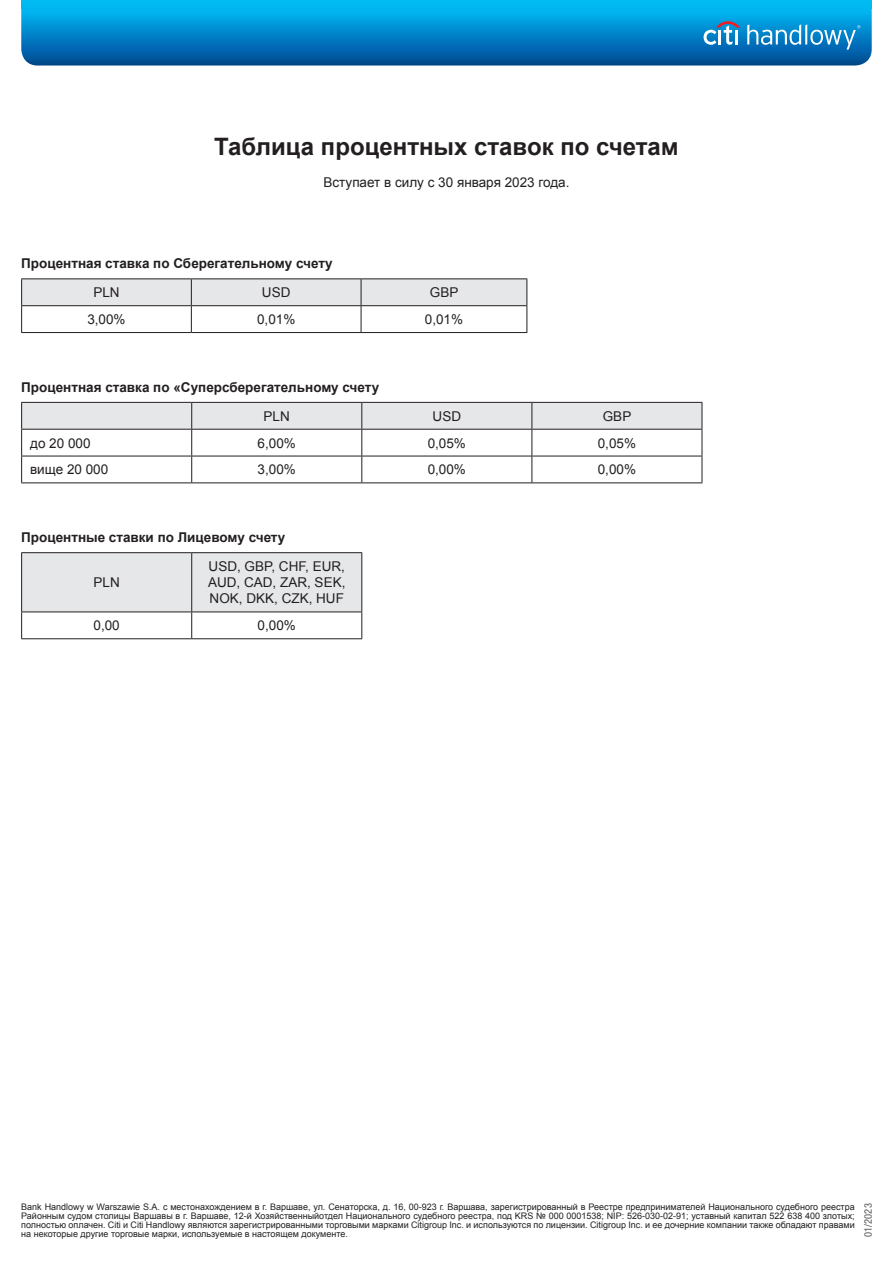
<style>
.page{position:relative;width:893px;height:1263px;background:#fff}
.page>*{position:absolute;margin:0;border:0;box-sizing:border-box;transform-origin:0 0}
.t1{font:700 24px "Arial";color:#231f20}
.t2{font:13.5px/16.2px "Arial";color:#231f20;text-align:justify}
.t3{font:700 13.5px "Arial";color:#231f20}
.t4{font:10.5px "Helvetica Neue Pl Condensed";letter-spacing:.025em;color:#57585a}
.t5{font:9px/9px "Arial";color:#231f20;text-align:justify}
</style>
<div class="page">
<hr style="left:21px;top:278px;width:170px;height:1px;background:#231f20">
<hr style="left:191px;top:278px;width:170px;height:1px;background:#231f20">
<hr style="left:361px;top:278px;width:166px;height:1px;background:#231f20">
<svg style="left:21px;top:279px;width:506px;height:53px"></svg>
<hr style="left:21px;top:332px;width:170px;height:1px;background:#231f20">
<hr style="left:191px;top:332px;width:170px;height:1px;background:#231f20">
<hr style="left:361px;top:332px;width:166px;height:1px;background:#231f20">
<svg style="left:21px;top:402px;width:682px;height:80px"></svg>
<hr style="left:21px;top:482px;width:171px;height:1px;background:#231f20">
<hr style="left:192px;top:482px;width:170px;height:1px;background:#231f20">
<hr style="left:362px;top:482px;width:170px;height:1px;background:#231f20">
<hr style="left:532px;top:482px;width:170px;height:1px;background:#231f20">
<hr style="left:21px;top:552px;width:171px;height:1px;background:#231f20">
<hr style="left:192px;top:552px;width:170px;height:1px;background:#231f20">
<svg style="left:21px;top:553px;width:341px;height:85px"></svg>
<hr style="left:21px;top:638px;width:171px;height:1px;background:#231f20">
<hr style="left:192px;top:638px;width:170px;height:1px;background:#231f20">
<svg style="left:21px;top:0;width:851px;height:66px;background:#0288c9"></svg>
<svg style="left:747px;top:24px;width:113px;height:26px;background:#3498d0"></svg>
<svg style="left:704px;top:21px;width:36px;height:24px"></svg>
<hr style="left:735px;top:30px;width:3px;height:14px;background:#fff">
<h1 class="t1" style="left:214px;top:131px;width:466px">Таблица процентных ставок по счетам</h1>
<h2 class="t2" style="left:323px;top:175px;width:247px">Вступает в силу с 30 января 2023 года.</h2>
<h2 class="t3" style="left:21px;top:255px;width:313px">Процентная ставка по Сберегательному счету</h2>
<h2 class="t2" style="left:93px;top:284px;width:28px">PLN</h2>
<h2 class="t2" style="left:262px;top:284px;width:30px">USD</h2>
<h2 class="t2" style="left:430px;top:284px;width:30px">GBP</h2>
<h2 class="t2" style="left:87px;top:311px;width:40px">3,00%</h2>
<h2 class="t2" style="left:257px;top:311px;width:40px">0,01%</h2>
<h2 class="t2" style="left:425px;top:311px;width:40px">0,01%</h2>
<h2 class="t3" style="left:21px;top:378px;width:359px">Процентная ставка по «Суперсберегательному счету</h2>
<h2 class="t2" style="left:264px;top:408px;width:28px">PLN</h2>
<h2 class="t2" style="left:433px;top:408px;width:30px">USD</h2>
<h2 class="t2" style="left:603px;top:408px;width:30px">GBP</h2>
<h2 class="t2" style="left:30px;top:435px;width:62px">до 20 000</h2>
<h2 class="t2" style="left:258px;top:435px;width:40px">6,00%</h2>
<h2 class="t2" style="left:428px;top:435px;width:40px">0,05%</h2>
<h2 class="t2" style="left:598px;top:435px;width:40px">0,05%</h2>
<h2 class="t2" style="left:30px;top:462px;width:80px">вище 20 000</h2>
<h2 class="t2" style="left:258px;top:462px;width:40px">3,00%</h2>
<h2 class="t2" style="left:428px;top:462px;width:40px">0,00%</h2>
<h2 class="t2" style="left:598px;top:462px;width:40px">0,00%</h2>
<h2 class="t3" style="left:21px;top:528px;width:266px">Процентные ставки по Лицевому счету</h2>
<h2 class="t2" style="left:94px;top:574px;width:28px">PLN</h2>
<h2 class="t2" style="left:208px;top:558px;width:139px">USD, GBP, CHF, EUR, AUD, CAD, ZAR, SEK, NOK, DKK, CZK, HUF</h2>
<h2 class="t2" style="left:94px;top:617px;width:28px">0,00</h2>
<h2 class="t2" style="left:258px;top:617px;width:40px">0,00%</h2>
<p class="t5" style="left:21px;top:1203px;width:835px">Bank Handlowy w Warszawie S.A. с местонахождением в г. Варшаве, ул. Сенаторска, д. 16, 00-923 г. Варшава, зарегистрированный в Реестре предпринимателей Национального судебного реестра Районным судом столицы Варшавы в г. Варшаве, 12-й Хозяйственныйотдел Национального судебного реестра, под KRS № 000 0001538; NIP: 526-030-02-91; уставный капитал 522 638 400 злотых; полностью оплачен. Citi и Citi Handlowy являются зарегистрированными торговыми марками Citigroup Inc. и используются по лицензии. Citigroup Inc. и ее дочерние компании также обладают правами на некоторые другие торговые марки, используемые в настоящем документе.</p>
<p class="t4" style="left:862px;top:1237px;width:36px;rotate:-90deg">01/2023</p>
</div>
